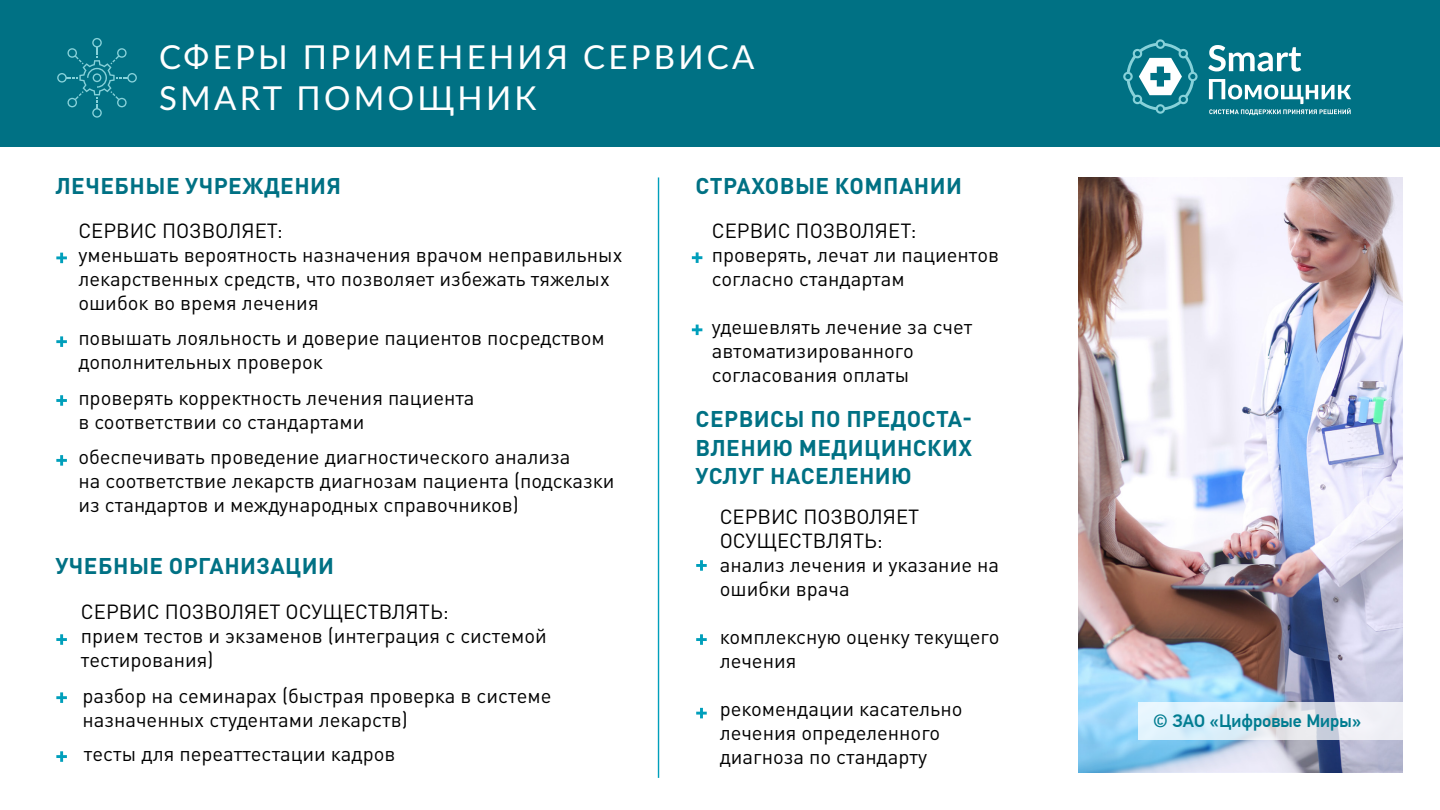
<style>
.page{position:relative;width:1440px;height:810px;background:#fff}
.page>*{position:absolute;margin:0;border:0;box-sizing:border-box;transform-origin:0 0}
.t1{font:33px/41.2px "Lato";letter-spacing:.1em;color:#fff}
.t2{font:700 22.5px/28.5px "DIN Pro";letter-spacing:.02em;color:#007184;text-align:justify}
.t3{font:20.25px/24px "DIN Pro";color:#000}
.t4{font:500 18px "PF Din Text Pro";color:#007c90}
</style>
<div class="page">
<div style="left:0;top:0;width:1440px;height:147px;background:#007184"></div>
<svg style="left:1208px;top:45px;width:93px;height:26px"></svg>
<svg style="left:1123px;top:39px;width:75px;height:75px"></svg>
<svg style="left:1209px;top:79px;width:142px;height:36px"></svg>
<hr style="left:658px;top:177px;width:1px;height:601px;background:#009fbb">
<svg style="left:692px;top:252px;width:10px;height:11px"></svg>
<svg style="left:56px;top:634px;width:11px;height:11px"></svg>
<svg style="left:56px;top:692px;width:11px;height:11px"></svg>
<svg style="left:56px;top:751px;width:11px;height:11px"></svg>
<svg style="left:56px;top:253px;width:11px;height:10px"></svg>
<svg style="left:56px;top:336px;width:11px;height:11px"></svg>
<svg style="left:56px;top:395px;width:11px;height:11px"></svg>
<svg style="left:56px;top:455px;width:11px;height:11px"></svg>
<svg style="left:692px;top:325px;width:10px;height:10px"></svg>
<svg style="left:696px;top:560px;width:11px;height:11px"></svg>
<svg style="left:696px;top:634px;width:11px;height:11px"></svg>
<svg style="left:696px;top:708px;width:11px;height:10px"></svg>
<svg style="left:57px;top:38px;width:80px;height:80px"></svg>
<img style="left:1078px;top:177px;width:324px;height:595px">
<svg style="left:1138px;top:702px;width:265px;height:37px"></svg>
<h1 class="t1" style="left:159px;top:35px;width:597px">СФЕРЫ ПРИМЕНЕНИЯ СЕРВИСА<br>SMART ПОМОЩНИК</h1>
<p class="t2" style="left:55px;top:168px;width:287px">ЛЕЧЕБНЫЕ УЧРЕЖДЕНИЯ</p>
<p class="t3" style="left:78px;top:217px;width:546px">СЕРВИС ПОЗВОЛЯЕТ:<br>уменьшать вероятность назначения врачом неправильных лекарственных средств, что позволяет избежать тяжелых ошибок во время лечения</p>
<p class="t3" style="left:78px;top:323px;width:528px">повышать лояльность и доверие пациентов посредством дополнительных проверок</p>
<p class="t3" style="left:78px;top:383px;width:398px">проверять корректность лечения пациента в соответствии со стандартами</p>
<p class="t3" style="left:78px;top:443px;width:538px">обеспечивать проведение диагностического анализа<br>на соответствие лекарств диагнозам пациента (подсказки из стандартов и международных справочников)</p>
<p class="t2" style="left:55px;top:549px;width:280px">УЧЕБНЫЕ ОРГАНИЗАЦИИ</p>
<p class="t3" style="left:81px;top:598px;width:467px">СЕРВИС ПОЗВОЛЯЕТ ОСУЩЕСТВЛЯТЬ:<br>прием тестов и экзаменов (интеграция с системой тестирования)</p>
<p class="t3" style="left:82px;top:681px;width:471px">разбор на семинарах (быстрая проверка в системе назначенных студентами лекарств)</p>
<p class="t3" style="left:84px;top:740px;width:313px">тесты для переаттестации кадров</p>
<p class="t2" style="left:696px;top:169px;width:268px">СТРАХОВЫЕ КОМПАНИИ</p>
<p class="t3" style="left:712px;top:217px;width:289px">СЕРВИС ПОЗВОЛЯЕТ: проверять, лечат ли пациентов согласно стандартам</p>
<p class="t3" style="left:712px;top:313px;width:262px">удешевлять лечение за счет автоматизированного согласования оплаты</p>
<p class="t2" style="left:696px;top:402px;width:278px">СЕРВИСЫ ПО ПРЕДОСТА-ВЛЕНИЮ МЕДИЦИНСКИХ УСЛУГ НАСЕЛЕНИЮ</p>
<p class="t3" style="left:720px;top:502px;width:281px">СЕРВИС ПОЗВОЛЯЕТ<br>ОСУЩЕСТВЛЯТЬ:<br>анализ лечения и указание на ошибки врача</p>
<p class="t3" style="left:720px;top:622px;width:281px">комплексную оценку текущего лечения</p>
<p class="t3" style="left:720px;top:694px;width:244px">рекомендации касательно лечения определенного диагноза по стандарту</p>
<p class="t4" style="left:1153px;top:710px;width:209px">© ЗАО «Цифровые Миры»</p>
</div>
